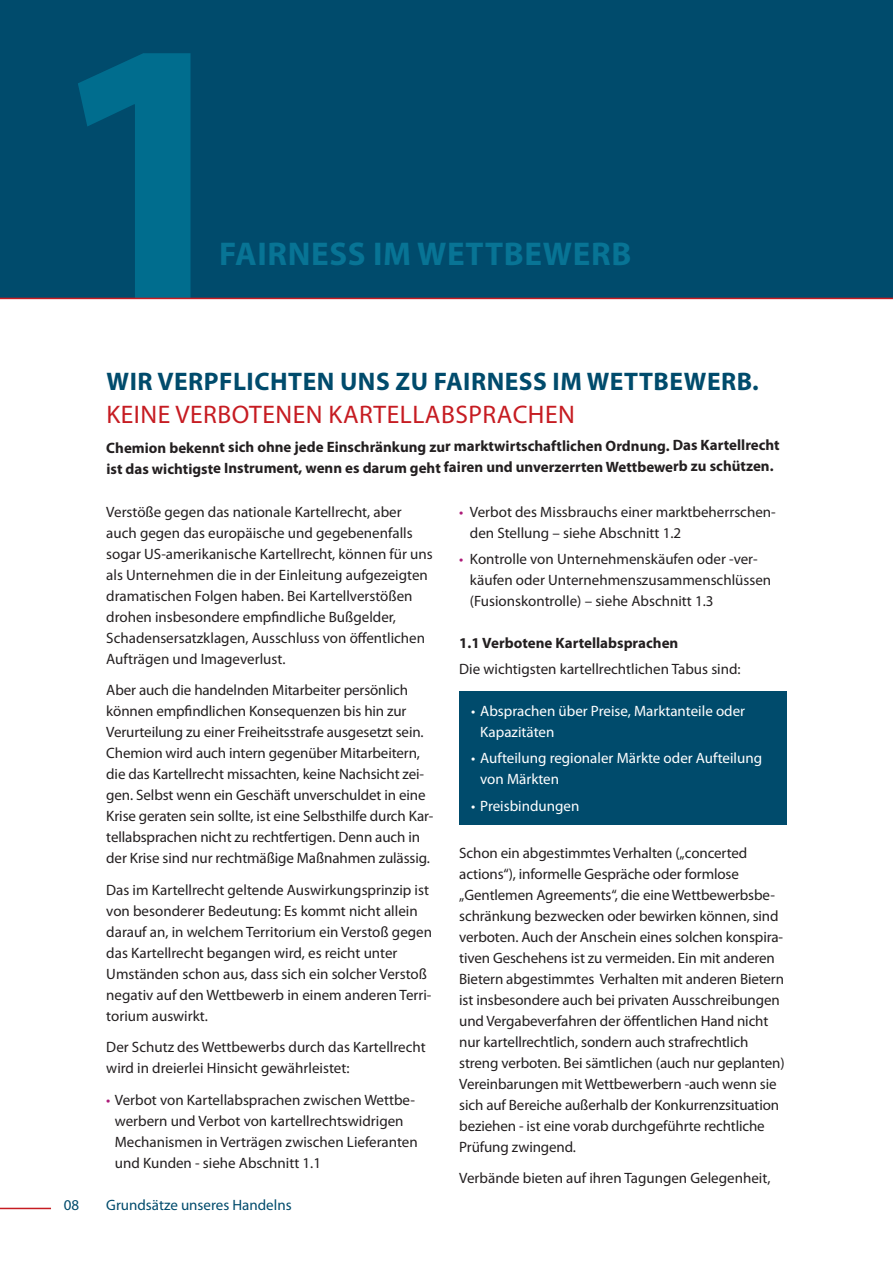
<style>
.page{position:relative;width:893px;height:1263px;background:#fff}
.page>*{position:absolute;margin:0;border:0;box-sizing:border-box;transform-origin:0 0}
.t1{font:700 378px "Myriad Pro";color:#006d8e}
.t2{font:700 33px "Myriad Pro";letter-spacing:.02em;color:#087495}
.t3{font:700 25.5px "Myriad Pro";letter-spacing:.02em;color:#004b6c}
.t4{font:25.5px "Myriad Pro";letter-spacing:.02em;color:#c61c22}
.t5{font:15px/21px "Myriad Pro";letter-spacing:-.005em;color:#231f20}
.t6{font:700 15px/21.1px "Myriad Pro";letter-spacing:-.005em;color:#231f20}
.t7{font:15px/21px "Myriad Pro";color:#fff}
.t8{font:15px "Myriad Pro";color:#004b6c}
.s1{color:#ad1b78}
</style>
<div class="page">
<div style="left:459px;top:691px;width:328px;height:133px;background:#004b6c"></div>
<div style="left:0;top:0;width:893px;height:298px;background:#004b6c"></div>
<hr style="left:0;top:298px;width:893px;height:1px;background:#c61c22">
<hr style="left:0;top:1208px;width:51px;height:1px;background:#c61c22">
<h1 class="t1" style="left:46px;top:-40px;width:211px">1</h1>
<h2 class="t2" style="left:219px;top:235px;width:414px">FAIRNESS IM WETTBEWERB</h2>
<h3 class="t3" style="left:107px;top:367px;width:654px">WIR VERPFLICHTEN UNS ZU FAIRNESS IM WETTBEWERB.</h3>
<h3 class="t4" style="left:107px;top:401px;width:470px">KEINE VERBOTENEN KARTELLABSPRACHEN</h3>
<p class="t6" style="left:106px;top:436px;width:675px">Chemion bekennt sich ohne jede Einschränkung zur marktwirtschaftlichen Ordnung. Das Kartellrecht ist das wichtigste Instrument, wenn es darum geht fairen und unverzerrten Wettbewerb zu schützen.</p>
<p class="t5" style="left:106px;top:501px;width:328px">Verstöße gegen das nationale Kartellrecht, aber auch gegen das europäische und gegebenenfalls sogar US-amerikanische Kartellrecht, können für uns als Unternehmen die in der Einleitung aufgezeigten dramatischen Folgen haben. Bei Kartellverstößen drohen insbesondere empfindliche Bußgelder, Schadensersatzklagen, Ausschluss von öffentlichen Aufträgen und Imageverlust.</p>
<p class="t5" style="left:106px;top:680px;width:329px">Aber auch die handelnden Mitarbeiter persönlich können empfindlichen Konsequenzen bis hin zur Verurteilung zu einer Freiheitsstrafe ausgesetzt sein.<br>Chemion wird auch intern gegenüber Mitarbeitern, die das Kartellrecht missachten, keine Nachsicht zei&shy;gen. Selbst wenn ein Geschäft unverschuldet in eine Krise geraten sein sollte, ist eine Selbsthilfe durch Kar&shy;tellabsprachen nicht zu rechtfertigen. Denn auch in der Krise sind nur rechtmäßige Maßnahmen zulässig.</p>
<p class="t5" style="left:106px;top:879px;width:327px">Das im Kartellrecht geltende Auswirkungsprinzip ist von besonderer Bedeutung: Es kommt nicht allein darauf an, in welchem Territorium ein Verstoß gegen das Kartellrecht begangen wird, es reicht unter Umständen schon aus, dass sich ein solcher Verstoß negativ auf den Wettbewerb in einem anderen Terri&shy;torium auswirkt.</p>
<p class="t5" style="left:106px;top:1037px;width:321px">Der Schutz des Wettbewerbs durch das Kartellrecht wird in dreierlei Hinsicht gewährleistet:</p>
<p class="t5" style="left:115px;top:1089px;width:304px;text-indent:-9px"><span class="s1">•</span> Verbot von Kartellabsprachen zwischen Wettbe&shy;werbern und Verbot von kartellrechtswidrigen Mechanismen in Verträgen zwischen Lieferanten und Kunden - siehe Abschnitt 1.1</p>
<p class="t8" style="left:64px;top:1196px;width:17px">08</p>
<p class="t8" style="left:106px;top:1196px;width:187px">Grundsätze unseres Handelns</p>
<p class="t5" style="left:470px;top:501px;width:307px;text-indent:-11px"><span class="s1">•</span> Verbot des Missbrauchs einer marktbeherrschen&shy;den Stellung – siehe Abschnitt 1.2</p>
<p class="t5" style="left:470px;top:548px;width:303px;text-indent:-11px"><span class="s1">•</span> Kontrolle von Unternehmenskäufen oder -ver&shy;käufen oder Unternehmenszusammenschlüssen (Fusionskontrolle) – siehe Abschnitt 1.3</p>
<p class="t6" style="left:459px;top:632px;width:221px">1.1 Verbotene Kartellabsprachen</p>
<p class="t5" style="left:459px;top:659px;width:283px">Die wichtigsten kartellrechtlichen Tabus sind:</p>
<p class="t7" style="left:480px;top:701px;width:266px;text-indent:-9px">• Absprachen über Preise, Marktanteile oder<br>Kapazitäten</p>
<p class="t7" style="left:480px;top:748px;width:283px;text-indent:-9px">• Aufteilung regionaler Märkte oder Aufteilung von Märkten</p>
<p class="t7" style="left:471px;top:795px;width:110px">• Preisbindungen</p>
<p class="t5" style="left:459px;top:842px;width:327px">Schon ein abgestimmtes Verhalten („concerted actions“), informelle Gespräche oder formlose „Gentlemen Agreements“, die eine Wettbewerbsbe&shy;schränkung bezwecken oder bewirken können, sind verboten. Auch der Anschein eines solchen konspira&shy;tiven Geschehens ist zu vermeiden. Ein mit anderen Bietern abgestimmtes Verhalten mit anderen Bietern ist insbesondere auch bei privaten Ausschreibungen und Vergabeverfahren der öffentlichen Hand nicht nur kartellrechtlich, sondern auch strafrechtlich streng verboten. Bei sämtlichen (auch nur geplanten)<br>Vereinbarungen mit Wettbewerbern -auch wenn sie sich auf Bereiche außerhalb der Konkurrenzsituation beziehen - ist eine vorab durchgeführte rechtliche Prüfung zwingend.</p>
<p class="t5" style="left:459px;top:1168px;width:313px">Verbände bieten auf ihren Tagungen Gelegenheit,</p>
</div>
